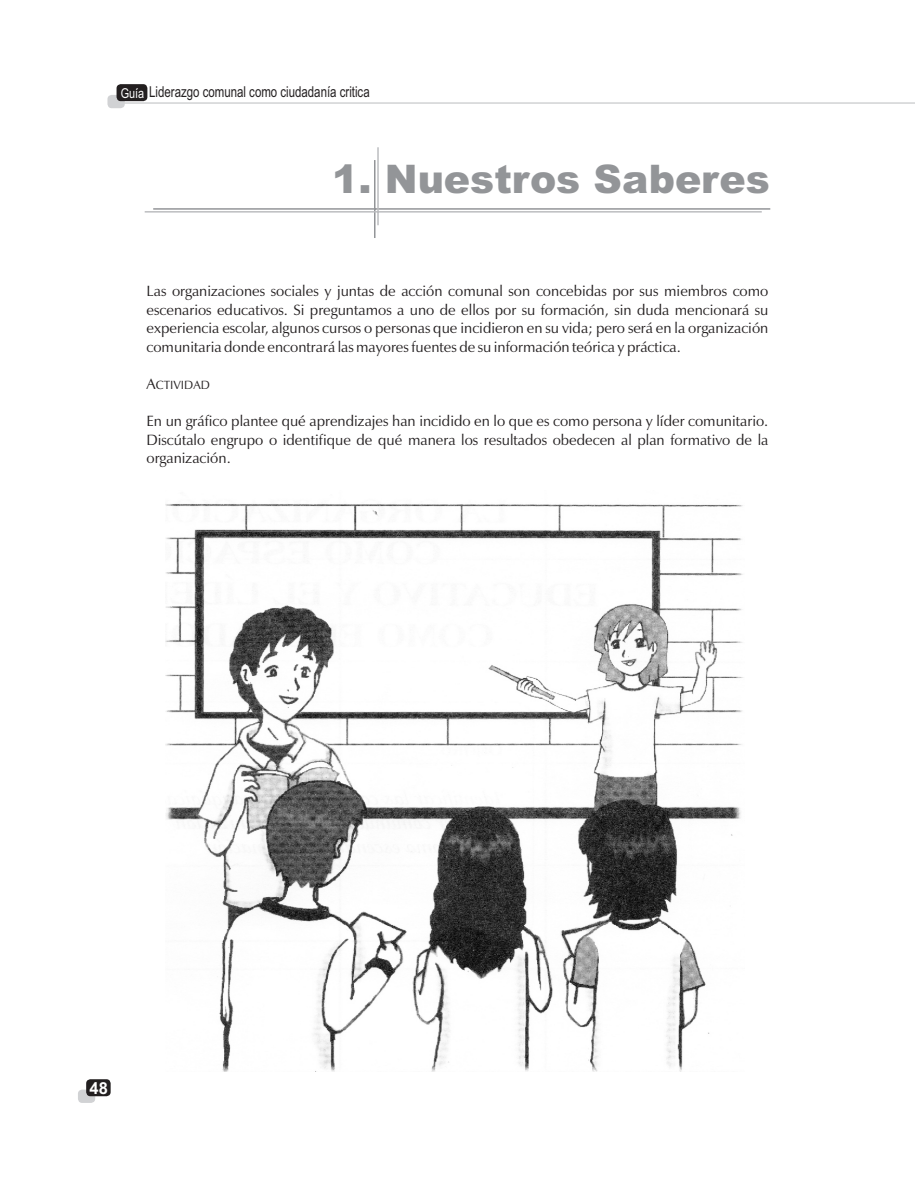
<style>
.page{position:relative;width:915px;height:1191px;background:#fff}
.page>*{position:absolute;margin:0;border:0;box-sizing:border-box;transform-origin:0 0}
.t1{font:900 39.45px "Arial";color:#939598}
.t2{font:700 16.5px "Arial";color:#fff}
.t3{font:15px/18.6px "Zapf Humanist 601 BT";color:#231f20;text-align:justify}
.t4{font:15px "Arial";color:#231f20;scale:.76 1}
.t5{font:12px "Zapf Humanist 601 BT";color:#231f20}
.s1{font-size:13.65px;color:#fff}
.s2{font-size:15px}
</style>
<div class="page">
<hr style="left:111px;top:102px;width:803px;height:2px;background:#d1d2d4">
<div style="left:78px;top:1089px;width:17px;height:14px;background:#d1d2d4;border-radius:4px"></div>
<div style="left:86px;top:1079px;width:25px;height:17px;background:#231f20;border-radius:4px"></div>
<div style="left:107px;top:95px;width:18px;height:13px;background:#d1d2d4;border-radius:4px"></div>
<div style="left:116px;top:84px;width:31px;height:17px;background:#231f20;border-radius:4px"></div>
<hr style="left:374px;top:160px;width:1px;height:78px;background:#939598">
<hr style="left:153px;top:208px;width:617px;height:2px;background:#939598">
<hr style="left:377px;top:147px;width:1px;height:78px;background:#bcbdc0">
<hr style="left:145px;top:211px;width:616px;height:2px;background:#bcbdc0">
<img style="left:165px;top:504px;width:578px;height:567px">
<p class="t4" style="left:121px;top:86px;width:329px"><span class="s1">Guía</span> Liderazgo comunal como ciudadanía critica</p>
<h1 class="t1" style="left:332px;top:165px;width:439px">1. Nuestros Saberes</h1>
<p class="t3" style="left:146px;top:283px;width:623px">Las organizaciones sociales y juntas de acción comunal son concebidas por sus miembros como escenarios educativos. Si preguntamos a uno de ellos por su formación, sin duda mencionará su experiencia escolar, algunos cursos o personas que incidieron en su vida; pero será en la organización comunitaria donde encontrará las mayores fuentes de su información teórica y práctica.</p>
<p class="t5" style="left:146px;top:380px;width:65px"><span class="s2">A</span>CTIVIDAD</p>
<p class="t3" style="left:146px;top:413px;width:623px">En un gráfico plantee qué aprendizajes han incidido en lo que es como persona y líder comunitario.<br>Discútalo engrupo o identifique de qué manera los resultados obedecen al plan formativo de la organización.</p>
<p class="t2" style="left:90px;top:1081px;width:20px">48</p>
</div>
